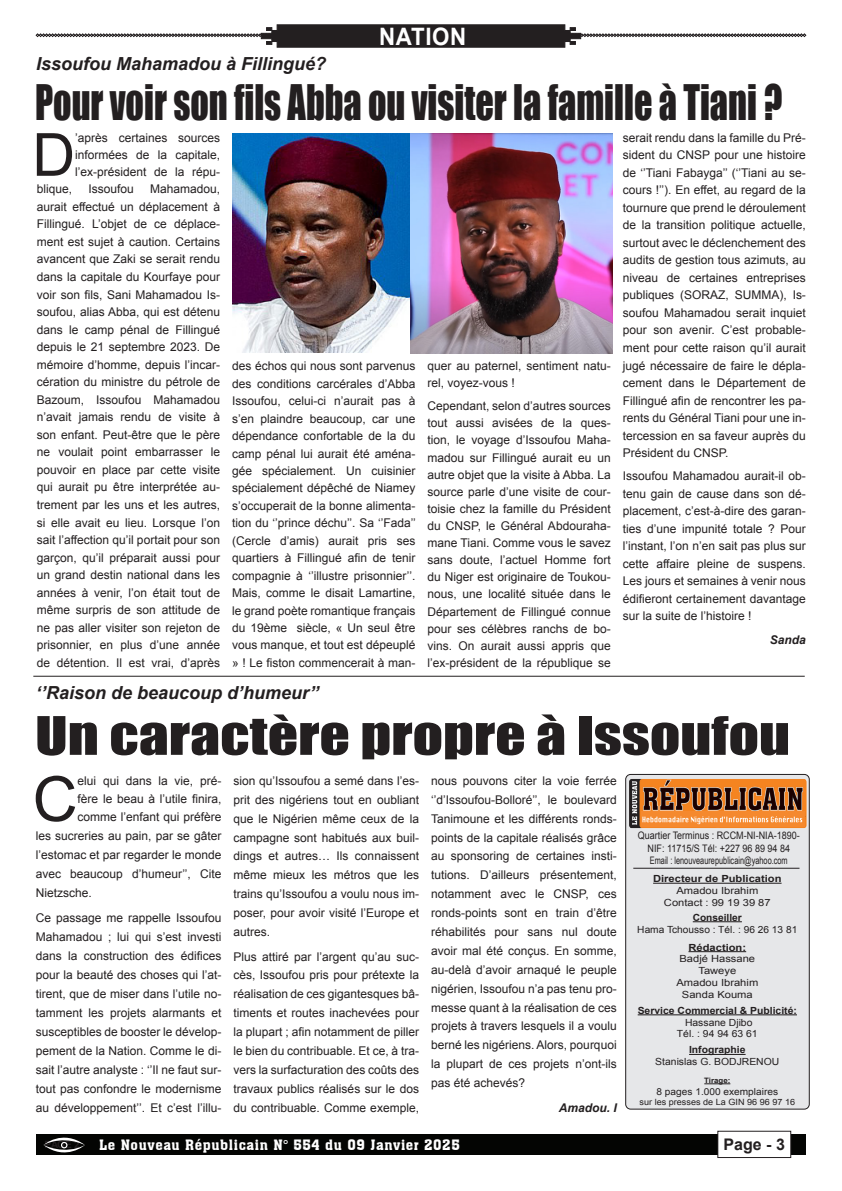
<style>
.page{position:relative;width:842px;height:1191px;background:#fff}
.page>*{position:absolute;margin:0;border:0;box-sizing:border-box;transform-origin:0 0}
.t1{font:62.3px "Arial";color:#231f20}
.t2{font:59.5px "Arial";color:#231f20}
.Normal_wrd_2{font:49px "Impact";color:#231f20;scale:1.21 1}
.Normal_wrd_2-2{font:45px "Impact";color:#231f20;scale:.8 1}
.t3{font:700 24px "Arial";letter-spacing:.03em;color:#fff;scale:.93 1}
.t4{font:italic 700 18px "Arial";color:#231f20}
.t5{font:700 16px "Arial";color:#231f20}
.t6{font:14px "Aachen BT";letter-spacing:.04em;color:#fff}
.t7{font:12px/17.5px "Arial";color:#231f20;text-align:justify}
.t8{font:italic 700 12px "Arial";color:#231f20}
.t9{font:10.4px "Arial";color:#231f20;scale:.87 1}
.t10{font:10.4px "Arial Narrow";color:#231f20;scale:.87 1}
.t11{font:700 10px "Arial";color:#231f20}
.t12{font:9.8px "Arial";color:#231f20;scale:1.14 1}
.t13{font:9.8px "Arial";color:#231f20;scale:1.06 1}
.t14{font:700 9.8px "Arial";color:#231f20;scale:1.06 1}
.t15{font:700 9.8px "Arial";color:#231f20;scale:1.14 1}
.t16{font:9.8px "Arial";color:#231f20}
.t17{font:700 9.8px "Arial";color:#231f20}
.t18{font:9.6px "Arial";color:#231f20;scale:1.06 1}
.t19{font:8.6px "Arial";color:#231f20;scale:1.06 1}
.t20{font:700 7.4px "Arial";color:#231f20;scale:1.06 1}
</style>
<div class="page">
<div style="left:36px;top:1134px;width:770px;height:21px;background:#040503"></div>
<svg style="left:43px;top:1137px;width:42px;height:16px"></svg>
<div style="left:61px;top:1141px;width:6px;height:7px;border:1px solid #fff;border-radius:50%"></div>
<div style="left:718px;top:1131px;width:73px;height:26px;background:#fff"></div>
<div style="left:717px;top:1130px;width:74px;height:28px;border:1px solid #231f20"></div>
<svg style="left:36px;top:24px;width:770px;height:24px"></svg>
<div style="left:626px;top:774px;width:183px;height:335px;background:#e6e7e9;border-radius:5px"></div>
<div style="left:625px;top:774px;width:185px;height:335px;border:1px solid #231f20;border-radius:5px"></div>
<hr style="left:653px;top:882px;width:128px;height:1px;background:#231f20">
<hr style="left:693px;top:921px;width:49px;height:1px;background:#231f20">
<hr style="left:688px;top:951px;width:58px;height:1px;background:#231f20">
<hr style="left:638px;top:1014px;width:159px;height:1px;background:#231f20">
<hr style="left:689px;top:1054px;width:57px;height:1px;background:#231f20">
<svg style="left:704px;top:1083px;width:26px;height:1px"></svg>
<hr style="left:633px;top:868px;width:166px;height:1px;background:#231f20">
<img style="left:627px;top:776px;width:181px;height:53px">
<div style="left:641px;top:811px;width:164px;height:15px;background:#f5892e"></div>
<svg style="left:642px;top:816px;width:160px;height:8px"></svg>
<img style="left:233px;top:133px;width:379px;height:220px">
<hr style="left:33px;top:675px;width:772px;height:1px;background:#231f20">
<p class="t3" style="left:379px;top:20px;width:95px">NATION</p>
<p class="Normal_wrd_2-2" style="left:35px;top:68px;width:935px">Pour voir son fils Abba ou visiter la famille à Tiani ?</p>
<p class="t4" style="left:36px;top:52px;width:292px">Issoufou Mahamadou à Fillingué?</p>
<p class="t2" style="left:32px;top:116px;width:44px">D</p>
<p class="t7" style="left:75px;top:129px;width:146px;line-height:17px">’après certaines sources informées de la capitale, l’ex-président de la répu-</p>
<p class="t7" style="left:37px;top:180px;width:37px">blique,</p>
<p class="t7" style="left:88px;top:180px;width:47px">Issoufou</p>
<p class="t7" style="left:37px;top:180px;width:185px;text-indent:113px">Mahamadou, aurait effectué un déplacement à Fillingué. L’objet de ce déplace&shy;ment est sujet à caution. Certains avancent que Zaki se serait rendu dans la capitale du Kourfaye pour voir son fils, Sani Mahamadou Is&shy;soufou, alias Abba, qui est détenu dans le camp pénal de Fillingué depuis le 21 septembre 2023. De mémoire d’homme, depuis l’incar&shy;cération du ministre du pétrole de Bazoum, Issoufou Mahamadou n’avait jamais rendu de visite à son enfant. Peut-être que le père ne voulait point embarrasser le pouvoir en place par cette visite qui aurait pu être interprétée au&shy;trement par les uns et les autres, si elle avait eu lieu. Lorsque l’on sait l’affection qu’il portait pour son garçon, qu’il préparait aussi pour un grand destin national dans les années à venir, l’on était tout de même surpris de son attitude de ne pas aller visiter son rejeton de prisonnier, en plus d’une année de détention. Il est vrai, d’après</p>
<p class="t7" style="left:232px;top:357px;width:185px">des échos qui nous sont parvenus des conditions carcérales d’Abba Issoufou, celui-ci n’aurait pas à s’en plaindre beaucoup, car une dépendance confortable de la du camp pénal lui aurait été aména&shy;gée spécialement. Un cuisinier spécialement dépêché de Niamey s’occuperait de la bonne alimenta&shy;tion du ‘’prince déchu’’. Sa ‘’Fada’’ (Cercle d’amis) aurait pris ses quartiers à Fillingué afin de tenir compagnie à ‘’illustre prisonnier’’.<br>Mais, comme le disait Lamartine, le grand poète romantique français du 19ème siècle, « Un seul être vous manque, et tout est dépeuplé » ! Le fiston commencerait à man-</p>
<p class="t7" style="left:427px;top:358px;width:185px;line-height:17.1px">quer au paternel, sentiment natu&shy;rel, voyez-vous !</p>
<p class="t7" style="left:427px;top:397px;width:185px;line-height:17.1px">Cependant, selon d’autres sources tout aussi avisées de la ques&shy;tion, le voyage d’Issoufou Maha&shy;madou sur Fillingué aurait eu un autre objet que la visite à Abba. La source parle d’une visite de cour&shy;toisie chez la famille du Président du CNSP, le Général Abdouraha&shy;mane Tiani. Comme vous le savez sans doute, l’actuel Homme fort du Niger est originaire de Toukou&shy;nous, une localité située dans le Département de Fillingué connue pour ses célèbres ranchs de bo&shy;vins. On aurait aussi appris que l’ex-président de la république se</p>
<p class="t4" style="left:36px;top:680px;width:285px">‘’Raison de beaucoup d’humeur’’</p>
<p class="t7" style="left:623px;top:129px;width:185px">serait rendu dans la famille du Pré&shy;sident du CNSP pour une histoire de ‘’Tiani Fabayga’’ (‘’Tiani au se&shy;cours !’’). En effet, au regard de la tournure que prend le déroulement de la transition politique actuelle, surtout avec le déclenchement des audits de gestion tous azimuts, au niveau de certaines entreprises publiques (SORAZ, SUMMA), Is&shy;soufou Mahamadou serait inquiet pour son avenir. C’est probable&shy;ment pour cette raison qu’il aurait jugé nécessaire de faire le dépla&shy;cement dans le Département de Fillingué afin de rencontrer les pa&shy;rents du Général Tiani pour une in&shy;tercession en sa faveur auprès du Président du CNSP.</p>
<p class="t7" style="left:623px;top:467px;width:185px">Issoufou Mahamadou aurait-il ob&shy;tenu gain de cause dans son dé&shy;placement, c’est-à-dire des garan&shy;ties d’une impunité totale ? Pour l’instant, l’on n’en sait pas plus sur cette affaire pleine de suspens.<br>Les jours et semaines à venir nous édifieront certainement davantage sur la suite de l’histoire !</p>
<p class="t8" style="left:770px;top:631px;width:38px">Sanda</p>
<p class="Normal_wrd_2" style="left:35px;top:697px;width:625px">Un caractère propre à Issoufou</p>
<p class="t1" style="left:33px;top:758px;width:46px">C</p>
<p class="t7" style="left:78px;top:772px;width:145px">elui qui dans la vie, pré-</p>
<p class="t7" style="left:78px;top:790px;width:145px">fère le beau à l’utile finira,</p>
<p class="t7" style="left:78px;top:808px;width:145px">comme l’enfant qui préfère</p>
<p class="t7" style="left:36px;top:827px;width:187px">les sucreries au pain, par se gâter</p>
<p class="t7" style="left:36px;top:846px;width:187px">l’estomac et par regarder le monde</p>
<p class="t7" style="left:36px;top:865px;width:187px">avec beaucoup d’humeur’’, Cite</p>
<p class="t7" style="left:36px;top:884px;width:58px">Nietzsche.</p>
<p class="t7" style="left:36px;top:908px;width:187px;line-height:19px">Ce passage me rappelle Issoufou Mahamadou ; lui qui s’est investi dans la construction des édifices pour la beauté des choses qui l’at&shy;tirent, que de miser dans l’utile no&shy;tamment les projets alarmants et susceptibles de booster le dévelop&shy;pement de la Nation. Comme le di&shy;sait l’autre analyste : ‘’Il ne faut sur&shy;tout pas confondre le modernisme au développement’’. Et c’est l’illu-</p>
<p class="t7" style="left:233px;top:771px;width:187px;line-height:18.9px">sion qu’Issoufou a semé dans l’es&shy;prit des nigériens tout en oubliant que le Nigérien même ceux de la campagne sont habitués aux buil&shy;dings et autres… Ils connaissent même mieux les métros que les trains qu’Issoufou a voulu nous im&shy;poser, pour avoir visité l’Europe et autres.</p>
<p class="t7" style="left:233px;top:947px;width:187px;line-height:18.9px">Plus attiré par l’argent qu’au suc&shy;cès, Issoufou pris pour prétexte la réalisation de ces gigantesques bâ&shy;timents et routes inachevées pour la plupart ; afin notamment de piller le bien du contribuable. Et ce, à tra&shy;vers la surfacturation des coûts des travaux publics réalisés sur le dos du contribuable. Comme exemple,</p>
<p class="t7" style="left:431px;top:771px;width:187px;line-height:18.9px">nous pouvons citer la voie ferrée ‘’d’Issoufou-Bolloré’’, le boulevard Tanimoune et les différents ronds&shy;points de la capitale réalisés grâce au sponsoring de certaines insti&shy;tutions. D’ailleurs présentement, notamment avec le CNSP, ces ronds-points sont en train d’être réhabilités pour sans nul doute avoir mal été conçus. En somme, au-delà d’avoir arnaqué le peuple nigérien, Issoufou n’a pas tenu pro&shy;messe quant à la réalisation de ces projets à travers lesquels il a voulu berné les nigériens. Alors, pourquoi la plupart de ces projets n’ont-ils pas été achevés?</p>
<p class="t8" style="left:559px;top:1099px;width:60px">Amadou. I</p>
<p class="t9" style="left:638px;top:828px;width:188px">Quartier Terminus : RCCM-NI-NIA-1890-</p>
<p class="t9" style="left:647px;top:841px;width:165px">NIF: 11715/S Tél: +227 96 89 94 84</p>
<p class="t10" style="left:650px;top:852px;width:160px">Email : lenouveaurepublicain@yahoo.com</p>
<p class="t15" style="left:653px;top:872px;width:114px">Directeur de Publication</p>
<p class="t12" style="left:676px;top:884px;width:73px">Amadou Ibrahim</p>
<p class="t12" style="left:664px;top:896px;width:95px">Contact : 99 19 39 87</p>
<p class="t17" style="left:693px;top:910px;width:51px">Conseiller</p>
<p class="t16" style="left:637px;top:922px;width:162px">Hama Tchousso : Tél. : 96 26 13 81</p>
<p class="t15" style="left:688px;top:940px;width:52px">Rédaction:</p>
<p class="t12" style="left:679px;top:952px;width:68px">Badjé Hassane</p>
<p class="t12" style="left:698px;top:964px;width:35px">Taweye</p>
<p class="t12" style="left:676px;top:976px;width:73px">Amadou Ibrahim</p>
<p class="t12" style="left:682px;top:988px;width:64px">Sanda Kouma</p>
<p class="t14" style="left:638px;top:1004px;width:152px">Service Commercial &amp; Publicité:</p>
<p class="t13" style="left:685px;top:1015px;width:65px">Hassane Djibo</p>
<p class="t13" style="left:677px;top:1027px;width:78px">Tél. : 94 94 63 61</p>
<p class="t14" style="left:689px;top:1043px;width:55px">Infographie</p>
<p class="t13" style="left:655px;top:1055px;width:119px">Stanislas G. BODJRENOU</p>
<p class="t20" style="left:704px;top:1075px;width:26px">Tirage:</p>
<p class="t18" style="left:656px;top:1084px;width:116px">8 pages 1.000 exemplaires</p>
<p class="t19" style="left:640px;top:1096px;width:148px">sur les presses de La GIN 96 96 97 16</p>
<p class="t11" style="left:44px;top:1138px;width:37px">PAGE 2</p>
<p class="t6" style="left:99px;top:1136px;width:362px">Le Nouveau Républicain N° 554 du 09 Janvier 2025</p>
<p class="t5" style="left:724px;top:1133px;width:63px">Page - 3</p>
</div>
